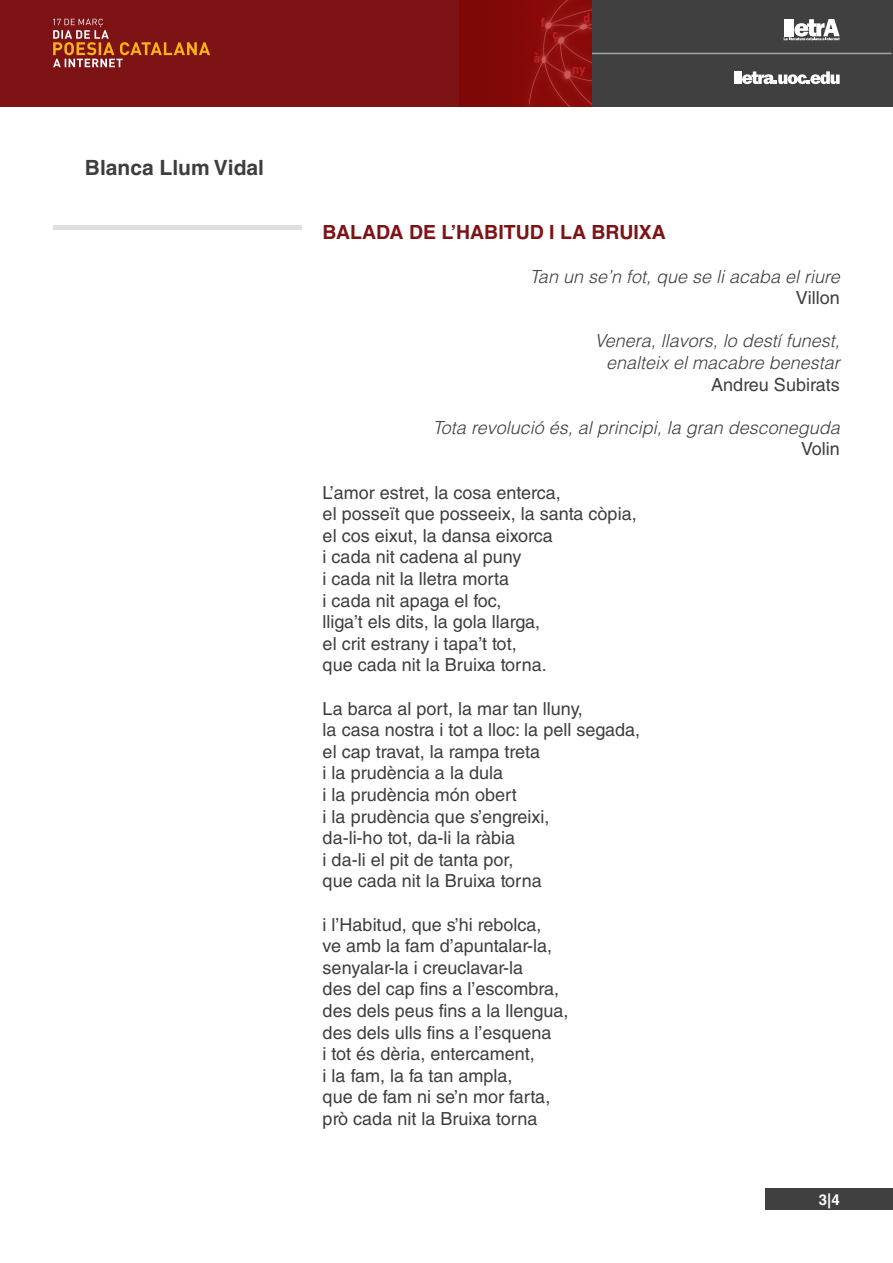
<style>
.page{position:relative;width:893px;height:1263px;background:#fff}
.page>*{position:absolute;margin:0;border:0;box-sizing:border-box;transform-origin:0 0}
.BIO__texto{font:700 21px "Helvetica LT Std";color:#3e3e3f}
.CONTENIDO__Título_po{font:700 19.5px "Helvetica LT Std";color:#7e1315}
.CONTENIDO__texto_poe{font:18px "Helvetica LT Std";color:#3e3e3f}
.CONTENIDO__Dedicator{font:italic 300 18px "Helvetica LT Std";color:#3e3e3f}
.PAGINACIÓN__Páginas{font:700 15px "Helvetica LT Std";color:#fff}
</style>
<div class="page">
<div style="left:765px;top:1188px;width:128px;height:22px;background:#404040"></div>
<div style="left:0;top:0;width:893px;height:106px;background:#404040"></div>
<div style="left:0;top:0;width:592px;height:106px;background:#7e1315"></div>
<hr style="left:591px;top:53px;width:301px;height:1px;background:#9ba7ac">
<svg style="left:734px;top:71px;width:106px;height:13px"></svg>
<svg style="left:784px;top:19px;width:56px;height:21px"></svg>
<img style="left:459px;top:0;width:133px;height:106px">
<svg style="left:53px;top:19px;width:157px;height:48px"></svg>
<div style="left:53px;top:225px;width:248px;height:5px;background:#dddfe0"></div>
<p class="BIO__texto" style="left:85px;top:154px;width:181px">Blanca Llum Vidal</p>
<p class="CONTENIDO__Título_po" style="left:323px;top:221px;width:345px">BALADA DE L’HABITUD I LA BRUIXA</p>
<p class="CONTENIDO__Dedicator" style="left:530px;top:265px;width:311px">Tan un se’n fot, que se li acaba el riure</p>
<p class="CONTENIDO__texto_poe" style="left:796px;top:287px;width:46px">Villon</p>
<p class="CONTENIDO__Dedicator" style="left:595px;top:330px;width:247px">Venera, llavors, lo destí funest,</p>
<p class="CONTENIDO__Dedicator" style="left:606px;top:351px;width:235px">enalteix el macabre benestar</p>
<p class="CONTENIDO__texto_poe" style="left:711px;top:374px;width:130px">Andreu Subirats</p>
<p class="CONTENIDO__Dedicator" style="left:433px;top:416px;width:408px">Tota revolució és, al principi, la gran desconeguda</p>
<p class="CONTENIDO__texto_poe" style="left:801px;top:439px;width:40px">Volin</p>
<p class="CONTENIDO__texto_poe" style="left:323px;top:482px;width:240px">L’amor estret, la cosa enterca,</p>
<p class="CONTENIDO__texto_poe" style="left:323px;top:503px;width:315px">el posseït que posseeix, la santa còpia,</p>
<p class="CONTENIDO__texto_poe" style="left:323px;top:525px;width:232px">el cos eixut, la dansa eixorca</p>
<p class="CONTENIDO__texto_poe" style="left:323px;top:547px;width:200px">i cada nit cadena al puny</p>
<p class="CONTENIDO__texto_poe" style="left:323px;top:568px;width:188px">i cada nit la lletra morta</p>
<p class="CONTENIDO__texto_poe" style="left:323px;top:590px;width:180px">i cada nit apaga el foc,</p>
<p class="CONTENIDO__texto_poe" style="left:323px;top:611px;width:219px">lliga’t els dits, la gola llarga,</p>
<p class="CONTENIDO__texto_poe" style="left:323px;top:633px;width:196px">el crit estrany i tapa’t tot,</p>
<p class="CONTENIDO__texto_poe" style="left:323px;top:655px;width:226px">que cada nit la Bruixa torna.</p>
<p class="CONTENIDO__texto_poe" style="left:323px;top:698px;width:262px">La barca al port, la mar tan lluny,</p>
<p class="CONTENIDO__texto_poe" style="left:323px;top:719px;width:319px">la casa nostra i tot a lloc: la pell segada,</p>
<p class="CONTENIDO__texto_poe" style="left:323px;top:741px;width:219px">el cap travat, la rampa treta</p>
<p class="CONTENIDO__texto_poe" style="left:323px;top:763px;width:182px">i la prudència a la dula</p>
<p class="CONTENIDO__texto_poe" style="left:323px;top:784px;width:196px">i la prudència món obert</p>
<p class="CONTENIDO__texto_poe" style="left:323px;top:806px;width:228px">i la prudència que s’engreixi,</p>
<p class="CONTENIDO__texto_poe" style="left:323px;top:827px;width:194px">da-li-ho tot, da-li la ràbia</p>
<p class="CONTENIDO__texto_poe" style="left:323px;top:849px;width:192px">i da-li el pit de tanta por,</p>
<p class="CONTENIDO__texto_poe" style="left:323px;top:871px;width:221px">que cada nit la Bruixa torna</p>
<p class="CONTENIDO__texto_poe" style="left:323px;top:914px;width:220px">i l’Habitud, que s’hi rebolca,</p>
<p class="CONTENIDO__texto_poe" style="left:323px;top:935px;width:231px">ve amb la fam d’apuntalar-la,</p>
<p class="CONTENIDO__texto_poe" style="left:323px;top:957px;width:202px">senyalar-la i creuclavar-la</p>
<p class="CONTENIDO__texto_poe" style="left:323px;top:979px;width:238px">des del cap fins a l’escombra,</p>
<p class="CONTENIDO__texto_poe" style="left:323px;top:1000px;width:247px">des dels peus fins a la llengua,</p>
<p class="CONTENIDO__texto_poe" style="left:323px;top:1022px;width:230px">des dels ulls fins a l’esquena</p>
<p class="CONTENIDO__texto_poe" style="left:323px;top:1043px;width:214px">i tot és dèria, entercament,</p>
<p class="CONTENIDO__texto_poe" style="left:323px;top:1065px;width:191px">i la fam, la fa tan ampla,</p>
<p class="CONTENIDO__texto_poe" style="left:323px;top:1087px;width:229px">que de fam ni se’n mor farta,</p>
<p class="CONTENIDO__texto_poe" style="left:323px;top:1108px;width:216px">prò cada nit la Bruixa torna</p>
<p class="PAGINACIÓN__Páginas" style="left:819px;top:1190px;width:22px">3|4</p>
</div>
